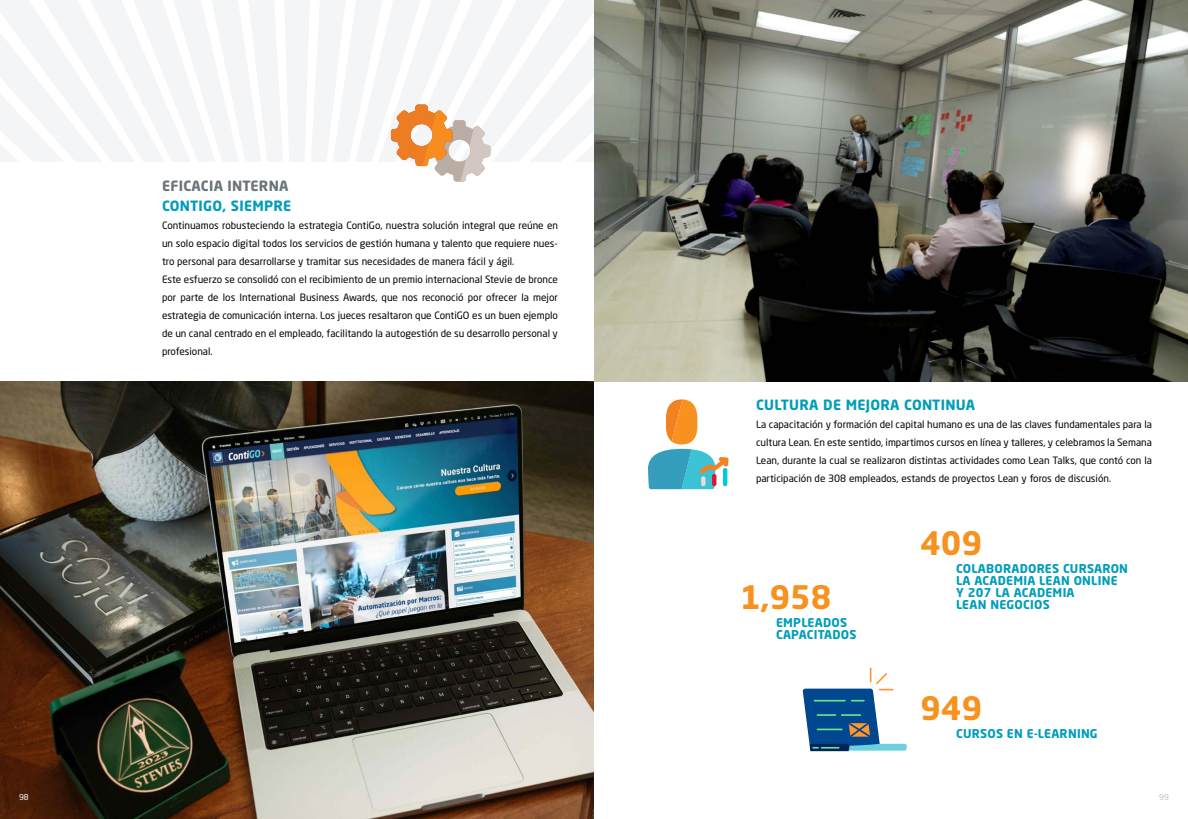
<style>
.page{position:relative;width:1188px;height:819px;background:#fff}
.page>*{position:absolute;margin:0;border:0;box-sizing:border-box;transform-origin:0 0}
.t1{font:700 32px "Neo Sans Std";color:#f7921e}
.t2{font:700 14px "Neo Sans Std";letter-spacing:.02em;color:#009db9}
.t3{font:700 14px "Neo Sans Std";letter-spacing:.02em;color:#6a747b}
.t4{font:700 12px/12px "Neo Sans Std";letter-spacing:.02em;color:#009db9}
.t5{font:10px/18px "Neo Sans Std";color:#000;text-align:justify}
.t6{font:8px "Neo Sans Std";color:#fff}
.t7{font:8px "Neo Sans Std";color:#bcbec0}
</style>
<div class="page">
<img style="left:594px;top:0;width:594px;height:381px">
<img style="left:0;top:381px;width:594px;height:438px">
<svg style="left:0;top:0;width:594px;height:182px"></svg>
<svg style="left:648px;top:399px;width:81px;height:90px"></svg>
<svg style="left:803px;top:668px;width:104px;height:83px"></svg>
<h2 class="t3" style="left:162px;top:177px;width:128px">EFICACIA INTERNA</h2>
<h2 class="t2" style="left:162px;top:197px;width:131px">CONTIGO, SIEMPRE</h2>
<p class="t5" style="left:162px;top:216px;width:398px;text-align:left">Continuamos robusteciendo la estrategia ContiGo, nuestra solución integral que reúne en un solo espacio digital todos los servicios de gestión humana y talento que requiere nues&shy;tro personal para desarrollarse y tramitar sus necesidades de manera fácil y ágil.<br>Este esfuerzo se consolidó con el recibimiento de un premio internacional Stevie de bronce por parte de los International Business Awards, que nos reconoció por ofrecer la mejor estrategia de comunicación interna. Los jueces resaltaron que ContiGO es un buen ejemplo de un canal centrado en el empleado, facilitando la autogestión de su desarrollo personal y profesional.</p>
<h2 class="t2" style="left:756px;top:396px;width:221px">CULTURA DE MEJORA CONTINUA</h2>
<p class="t5" style="left:756px;top:415px;width:398px">La capacitación y formación del capital humano es una de las claves fundamentales para la cultura Lean. En este sentido, impartimos cursos en línea y talleres, y celebramos la Semana Lean, durante la cual se realizaron distintas actividades como Lean Talks, que contó con la participación de 308 empleados, estands de proyectos Lean y foros de discusión.</p>
<h1 class="t1" style="left:740px;top:577px;width:93px">1,958</h1>
<p class="t4" style="left:776px;top:617px;width:82px">EMPLEADOS<br>CAPACITADOS</p>
<h1 class="t1" style="left:920px;top:523px;width:63px">409</h1>
<p class="t4" style="left:956px;top:562px;width:173px">COLABORADORES CURSARON<br>LA ACADEMIA LEAN ONLINE<br>Y 207 LA ACADEMIA<br>LEAN NEGOCIOS</p>
<h1 class="t1" style="left:920px;top:688px;width:63px">949</h1>
<p class="t4" style="left:956px;top:727px;width:143px">CURSOS EN E-LEARNING</p>
<p class="t6" style="left:19px;top:792px;width:11px">98</p>
<p class="t7" style="left:1159px;top:792px;width:11px">99</p>
</div>
